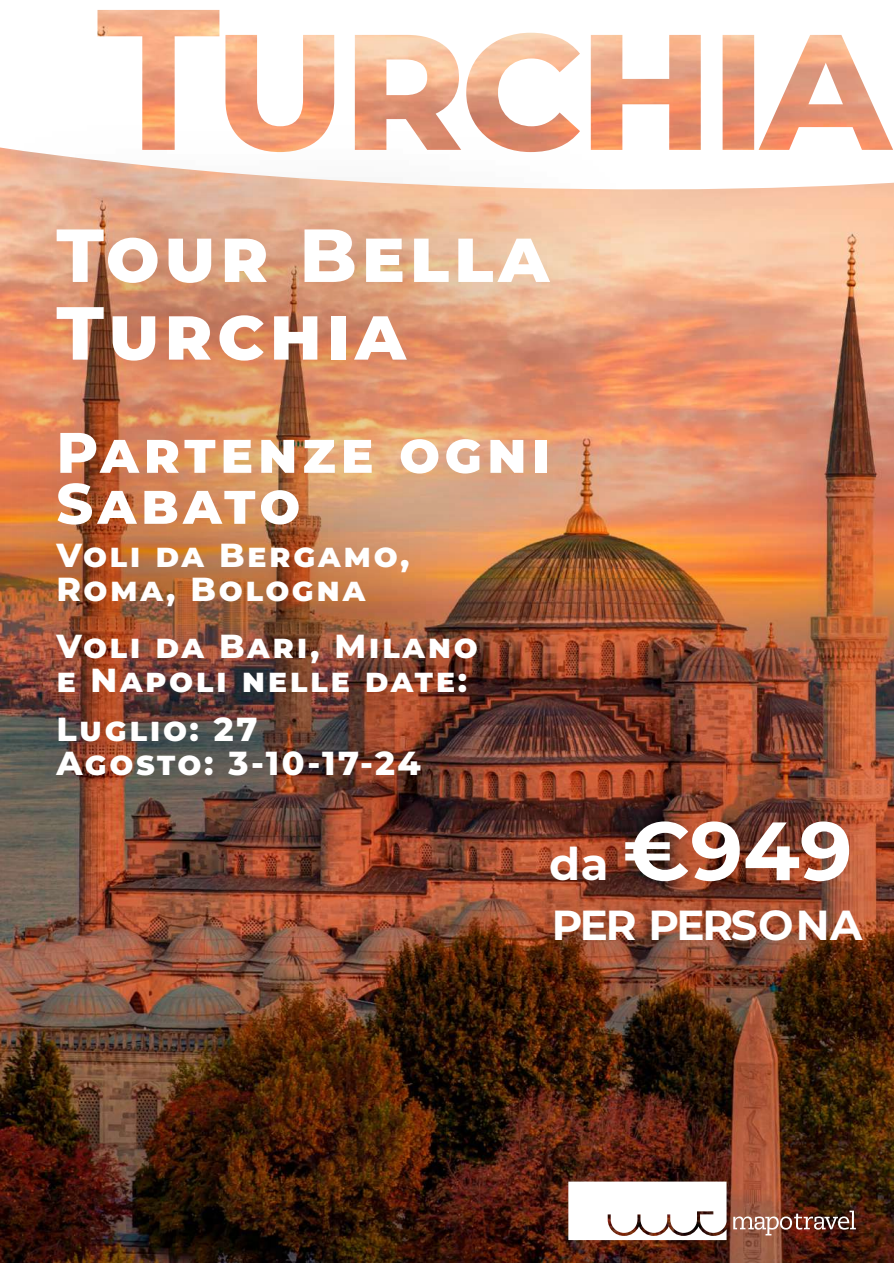
<style>
.page{position:relative;width:894px;height:1263px;background:#fff}
.page>*{position:absolute;margin:0;border:0;box-sizing:border-box;transform-origin:0 0}
.t1{font:700 82.5px "Montserrat";color:#fff}
.t2{font:800 75px/77.7px "Montserrat";letter-spacing:.055em;color:#fff}
.t3{font:800 57px/51px "Montserrat";letter-spacing:.08em;color:#fff}
.t4{font:700 42px "Montserrat";letter-spacing:-.06em;color:#fff}
.t5{font:800 33.3px/34px "Montserrat";letter-spacing:.08em;color:#fff}
.s1{font-size:45px}
</style>
<div class="page">
<img style="left:0;top:199px;width:893px;height:1064px">
<img style="left:461px;top:718px;width:432px;height:336px">
<svg style="left:97px;top:10px;width:796px;height:189px"></svg>
<img style="left:98px;top:10px;width:795px;height:142px">
<img style="left:0;top:126px;width:644px;height:760px">
<svg style="left:568px;top:1182px;width:159px;height:58px"></svg>
<img style="left:733px;top:1211px;width:123px;height:24px">
<h2 class="t2" style="left:56px;top:216px;width:494px">Tour Bella<br>Turchia</h2>
<h3 class="t3" style="left:56px;top:427px;width:495px">Partenze ogni<br>Sabato</h3>
<p class="t5" style="left:56px;top:538px;width:355px">Voli da Bergamo,<br>Roma, Bologna</p>
<p class="t5" style="left:56px;top:629px;width:423px">Voli da Bari, Milano e Napoli nelle date:</p>
<p class="t5" style="left:56px;top:712px;width:366px">Luglio: 27<br>Agosto: 3-10-17-24</p>
<h1 class="t1" style="left:549px;top:800px;width:305px"><span class="s1">da</span> €949</h1>
<p class="t4" style="left:552px;top:900px;width:312px">PER PERSONA</p>
</div>
